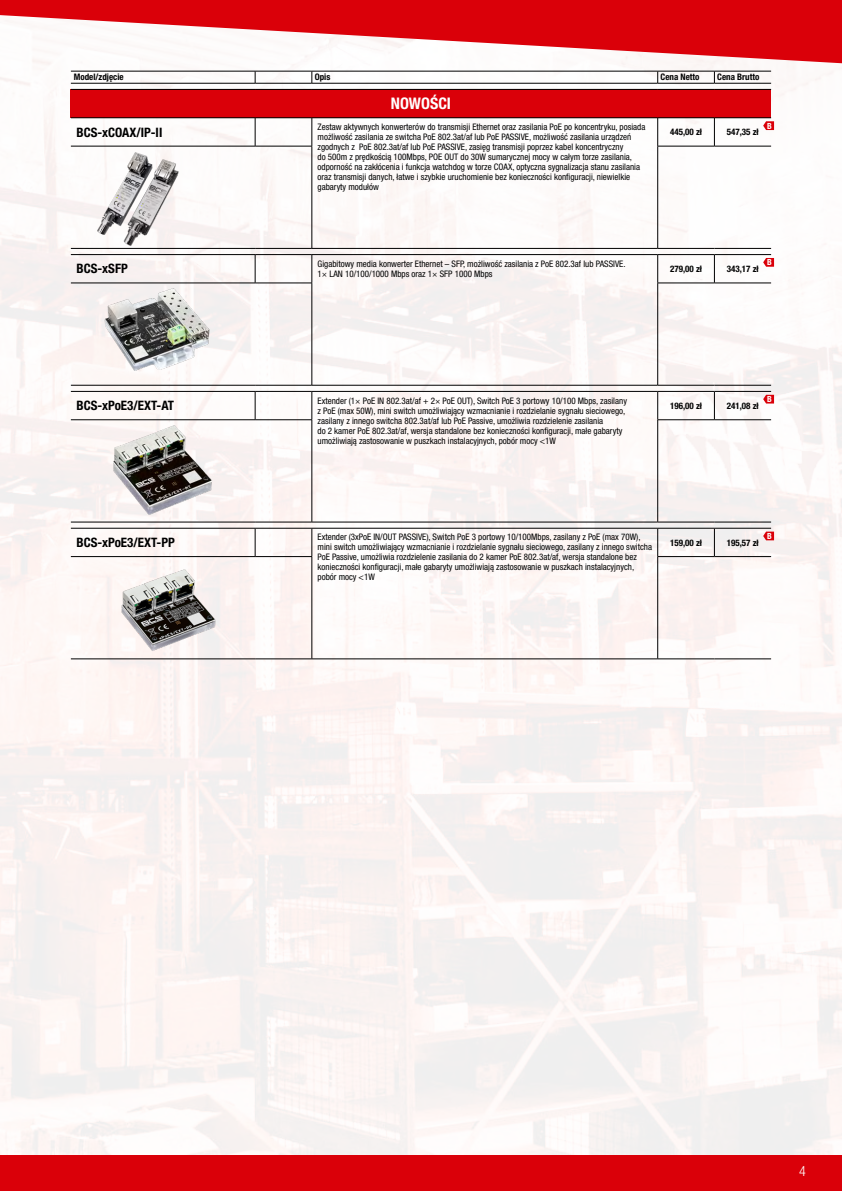
<style>
.page{position:relative;width:842px;height:1191px;background:#fff}
.page>*{position:absolute;margin:0;border:0;box-sizing:border-box;transform-origin:0 0}
.t1{font:700 condensed 16px "Helvetica Neue LT Pro";color:#fff}
.t2{font:300 condensed 14px "Helvetica Neue LT Pro";color:#fff}
.t3{font:700 condensed 13px "Helvetica Neue LT Pro";color:#000}
.t4{font:condensed 9px/10px "Helvetica Neue LT Pro";color:#000}
.t5{font:700 condensed 9px "Helvetica Neue LT Pro";color:#000}
.t6{font:700 condensed 8.5px "Helvetica Neue LT Pro";color:#fff}
</style>
<div class="page">
<div style="left:0;top:0;width:842px;height:1190px;background:linear-gradient(to right,#faf4f2,#f9f6f5)"></div>
<svg style="left:0;top:0;width:842px;height:64px;fill:#da0009"></svg>
<div style="left:0;top:1155px;width:842px;height:36px;background:#da0009"></div>
<hr style="left:71px;top:71px;width:184px;height:1px;background:#000">
<hr style="left:71px;top:83px;width:184px;height:1px;background:#000">
<hr style="left:255px;top:71px;width:57px;height:1px;background:#000">
<svg style="left:255px;top:71px;width:1px;height:12px"></svg>
<hr style="left:255px;top:83px;width:57px;height:1px;background:#000">
<hr style="left:312px;top:71px;width:346px;height:1px;background:#000">
<svg style="left:312px;top:71px;width:1px;height:12px"></svg>
<hr style="left:658px;top:71px;width:56px;height:1px;background:#000">
<svg style="left:657px;top:71px;width:1px;height:12px"></svg>
<hr style="left:714px;top:71px;width:57px;height:1px;background:#000">
<svg style="left:714px;top:71px;width:1px;height:12px"></svg>
<hr style="left:312px;top:83px;width:346px;height:1px;background:#000">
<hr style="left:658px;top:83px;width:56px;height:1px;background:#000">
<hr style="left:714px;top:83px;width:57px;height:1px;background:#000">
<div style="left:71px;top:89px;width:700px;height:29px;background:#da0009"></div>
<hr style="left:312px;top:146px;width:1px;height:102px;background:#000">
<hr style="left:312px;top:248px;width:346px;height:1px;background:#000">
<svg style="left:255px;top:118px;width:1px;height:28px"></svg>
<svg style="left:312px;top:118px;width:1px;height:28px"></svg>
<hr style="left:658px;top:117px;width:56px;height:1px;background:#000">
<svg style="left:657px;top:118px;width:1px;height:28px"></svg>
<hr style="left:714px;top:117px;width:57px;height:1px;background:#000">
<svg style="left:714px;top:118px;width:1px;height:28px"></svg>
<hr style="left:657px;top:146px;width:1px;height:102px;background:#000">
<hr style="left:71px;top:146px;width:184px;height:1px;background:#000">
<hr style="left:255px;top:146px;width:57px;height:1px;background:#000">
<hr style="left:71px;top:248px;width:184px;height:1px;background:#000">
<hr style="left:255px;top:248px;width:57px;height:1px;background:#000">
<hr style="left:657px;top:146px;width:57px;height:1px;background:#000">
<hr style="left:714px;top:146px;width:57px;height:1px;background:#000">
<hr style="left:658px;top:248px;width:56px;height:1px;background:#000">
<hr style="left:714px;top:248px;width:57px;height:1px;background:#000">
<hr style="left:71px;top:89px;width:184px;height:1px;background:#000">
<hr style="left:255px;top:89px;width:57px;height:1px;background:#000">
<hr style="left:312px;top:89px;width:346px;height:1px;background:#000">
<hr style="left:658px;top:89px;width:56px;height:1px;background:#000">
<hr style="left:714px;top:89px;width:57px;height:1px;background:#000">
<hr style="left:71px;top:117px;width:184px;height:1px;background:#000">
<hr style="left:255px;top:117px;width:57px;height:1px;background:#000">
<hr style="left:312px;top:117px;width:346px;height:1px;background:#000">
<hr style="left:312px;top:420px;width:1px;height:102px;background:#000">
<hr style="left:312px;top:522px;width:346px;height:1px;background:#000">
<svg style="left:255px;top:392px;width:1px;height:27px"></svg>
<svg style="left:312px;top:392px;width:1px;height:27px"></svg>
<hr style="left:658px;top:391px;width:56px;height:1px;background:#000">
<svg style="left:657px;top:392px;width:1px;height:27px"></svg>
<hr style="left:714px;top:391px;width:57px;height:1px;background:#000">
<svg style="left:714px;top:392px;width:1px;height:27px"></svg>
<hr style="left:657px;top:420px;width:1px;height:102px;background:#000">
<hr style="left:71px;top:419px;width:184px;height:1px;background:#000">
<hr style="left:255px;top:419px;width:57px;height:1px;background:#000">
<hr style="left:71px;top:522px;width:184px;height:1px;background:#000">
<hr style="left:255px;top:522px;width:57px;height:1px;background:#000">
<hr style="left:657px;top:419px;width:57px;height:1px;background:#000">
<hr style="left:714px;top:419px;width:57px;height:1px;background:#000">
<hr style="left:658px;top:522px;width:56px;height:1px;background:#000">
<hr style="left:714px;top:522px;width:57px;height:1px;background:#000">
<hr style="left:71px;top:391px;width:184px;height:1px;background:#000">
<hr style="left:255px;top:391px;width:57px;height:1px;background:#000">
<hr style="left:312px;top:391px;width:346px;height:1px;background:#000">
<hr style="left:312px;top:283px;width:1px;height:102px;background:#000">
<hr style="left:312px;top:385px;width:346px;height:1px;background:#000">
<svg style="left:255px;top:255px;width:1px;height:28px"></svg>
<svg style="left:312px;top:255px;width:1px;height:28px"></svg>
<hr style="left:658px;top:254px;width:56px;height:1px;background:#000">
<svg style="left:657px;top:255px;width:1px;height:28px"></svg>
<hr style="left:714px;top:254px;width:57px;height:1px;background:#000">
<svg style="left:714px;top:255px;width:1px;height:28px"></svg>
<hr style="left:657px;top:283px;width:1px;height:102px;background:#000">
<hr style="left:71px;top:283px;width:184px;height:1px;background:#000">
<hr style="left:255px;top:283px;width:57px;height:1px;background:#000">
<hr style="left:71px;top:385px;width:184px;height:1px;background:#000">
<hr style="left:255px;top:385px;width:57px;height:1px;background:#000">
<hr style="left:657px;top:283px;width:57px;height:1px;background:#000">
<hr style="left:714px;top:283px;width:57px;height:1px;background:#000">
<hr style="left:658px;top:385px;width:56px;height:1px;background:#000">
<hr style="left:714px;top:385px;width:57px;height:1px;background:#000">
<hr style="left:71px;top:254px;width:184px;height:1px;background:#000">
<hr style="left:255px;top:254px;width:57px;height:1px;background:#000">
<hr style="left:312px;top:254px;width:346px;height:1px;background:#000">
<hr style="left:312px;top:557px;width:1px;height:101px;background:#000">
<hr style="left:312px;top:658px;width:346px;height:1px;background:#000">
<svg style="left:255px;top:529px;width:1px;height:27px"></svg>
<svg style="left:312px;top:529px;width:1px;height:27px"></svg>
<hr style="left:658px;top:528px;width:56px;height:1px;background:#000">
<svg style="left:657px;top:529px;width:1px;height:27px"></svg>
<hr style="left:714px;top:528px;width:57px;height:1px;background:#000">
<svg style="left:714px;top:528px;width:1px;height:28px"></svg>
<hr style="left:657px;top:557px;width:1px;height:101px;background:#000">
<hr style="left:71px;top:556px;width:184px;height:1px;background:#000">
<hr style="left:255px;top:556px;width:57px;height:1px;background:#000">
<hr style="left:71px;top:658px;width:184px;height:1px;background:#000">
<hr style="left:255px;top:658px;width:57px;height:1px;background:#000">
<hr style="left:657px;top:556px;width:57px;height:1px;background:#000">
<hr style="left:714px;top:556px;width:57px;height:1px;background:#000">
<hr style="left:658px;top:658px;width:56px;height:1px;background:#000">
<hr style="left:714px;top:658px;width:57px;height:1px;background:#000">
<hr style="left:71px;top:528px;width:184px;height:1px;background:#000">
<hr style="left:255px;top:528px;width:57px;height:1px;background:#000">
<hr style="left:312px;top:528px;width:346px;height:1px;background:#000">
<img style="left:96px;top:421px;width:134px;height:97px">
<img style="left:101px;top:561px;width:134px;height:97px">
<img style="left:90px;top:282px;width:134px;height:98px">
<img style="left:89px;top:150px;width:101px;height:99px">
<svg style="left:763px;top:121px;width:11px;height:9px"></svg>
<svg style="left:763px;top:395px;width:11px;height:8px"></svg>
<svg style="left:763px;top:258px;width:11px;height:9px"></svg>
<svg style="left:763px;top:531px;width:11px;height:9px"></svg>
<p class="t5" style="left:74px;top:72px;width:51px">Model/zdjęcie</p>
<p class="t5" style="left:315px;top:72px;width:17px">Opis</p>
<p class="t5" style="left:660px;top:72px;width:40px">Cena Netto</p>
<p class="t5" style="left:717px;top:72px;width:44px">Cena Brutto</p>
<h1 class="t1" style="left:391px;top:94px;width:62px">NOWOŚCI</h1>
<h3 class="t3" style="left:77px;top:124px;width:87px">BCS-xCOAX/IP-II</h3>
<p class="t4" style="left:317px;top:122px;width:329px">Zestaw aktywnych konwerterów do transmisji Ethernet oraz zasilania PoE po koncentryku, posiada możliwość zasilania ze switcha PoE 802.3at/af lub PoE PASSIVE, możliwość zasilania urządzeń zgodnych z PoE 802.3at/af lub PoE PASSIVE, zasięg transmisji poprzez kabel koncentryczny<br>do 500m z prędkością 100Mbps, POE OUT do 30W sumarycznej mocy w całym torze zasilania, odporność na zakłócenia i funkcja watchdog w torze COAX, optyczna sygnalizacja stanu zasilania oraz transmisji danych, łatwe i szybkie uruchomienie bez konieczności konfiguracji, niewielkie gabaryty modułów</p>
<p class="t5" style="left:670px;top:126px;width:33px">445,00 zł</p>
<p class="t5" style="left:727px;top:126px;width:33px">547,35 zł</p>
<p class="t6" style="left:767px;top:120px;width:6px">B</p>
<h3 class="t3" style="left:77px;top:261px;width:53px">BCS-xSFP</h3>
<p class="t4" style="left:317px;top:258px;width:310px">Gigabitowy media konwerter Ethernet – SFP, możliwość zasilania z PoE 802.3af lub PASSIVE.<br>1× LAN 10/100/1000 Mbps oraz 1× SFP 1000 Mbps</p>
<p class="t5" style="left:670px;top:263px;width:33px">279,00 zł</p>
<p class="t5" style="left:727px;top:263px;width:33px">343,17 zł</p>
<p class="t6" style="left:767px;top:257px;width:6px">B</p>
<h3 class="t3" style="left:77px;top:398px;width:99px">BCS-xPoE3/EXT-AT</h3>
<p class="t4" style="left:317px;top:395px;width:311px">Extender (1× PoE IN 802.3at/af + 2× PoE OUT), Switch PoE 3 portowy 10/100 Mbps, zasilany z PoE (max 50W), mini switch umożliwiający wzmacnianie i rozdzielanie sygnału sieciowego, zasilany z innego switcha 802.3at/af lub PoE Passive, umożliwia rozdzielenie zasilania<br>do 2 kamer PoE 802.3at/af, wersja standalone bez konieczności konfiguracji, małe gabaryty umożliwiają zastosowanie w puszkach instalacyjnych, pobór mocy &lt;1W</p>
<p class="t5" style="left:670px;top:400px;width:33px">196,00 zł</p>
<p class="t5" style="left:727px;top:400px;width:33px">241,08 zł</p>
<p class="t6" style="left:767px;top:394px;width:6px">B</p>
<h3 class="t3" style="left:77px;top:534px;width:100px">BCS-xPoE3/EXT-PP</h3>
<p class="t4" style="left:317px;top:532px;width:336px">Extender (3xPoE IN/OUT PASSIVE), Switch PoE 3 portowy 10/100Mbps, zasilany z PoE (max 70W), mini switch umożliwiający wzmacnianie i rozdzielanie sygnału sieciowego, zasilany z innego switcha PoE Passive, umożliwia rozdzielenie zasilania do 2 kamer PoE 802.3at/af, wersja standalone bez konieczności konfiguracji, małe gabaryty umożliwiają zastosowanie w puszkach instalacyjnych, pobór mocy &lt;1W</p>
<p class="t5" style="left:670px;top:537px;width:33px">159,00 zł</p>
<p class="t5" style="left:727px;top:537px;width:33px">195,57 zł</p>
<p class="t6" style="left:767px;top:531px;width:6px">B</p>
<h2 class="t2" style="left:799px;top:1163px;width:8px">4</h2>
</div>
